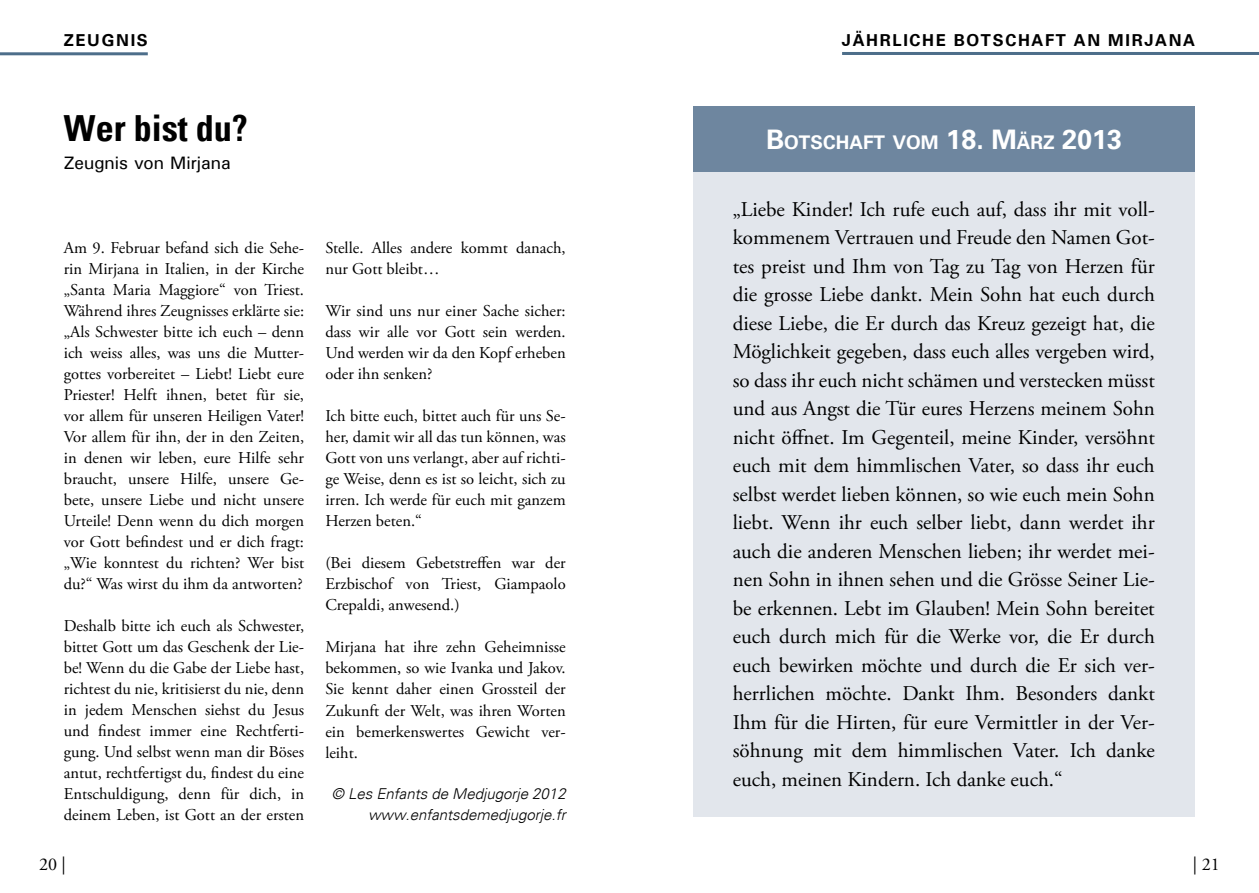
<style>
.page{position:relative;width:1259px;height:893px;background:#fff}
.page>*{position:absolute;margin:0;border:0;box-sizing:border-box;transform-origin:0 0}
.t1{font:700 condensed 36px "Univers";color:#000}
.t2{font:21px/28.5px "Adobe Garamond Pro";color:#000;text-align:justify}
.t3{font:700 18.9px "Univers";color:#fff}
.t4{font:18px "Univers";color:#000}
.t5{font:18px "Adobe Garamond Pro";color:#000}
.t6{font:16.5px/21px "Adobe Garamond Pro";color:#000;text-align:justify}
.t7{font:700 16.5px "Univers";letter-spacing:.1em;color:#000}
.t8{font:italic 300 15px/21px "Univers";color:#000;text-align:right}
.s1{font-size:27px}
</style>
<div class="page">
<hr style="left:0;top:52px;width:148px;height:3px;background:#4d6e8a">
<hr style="left:842px;top:52px;width:417px;height:3px;background:#4d6e8a">
<div style="left:693px;top:106px;width:502px;height:710px;background:#e2e6ec"></div>
<div style="left:693px;top:106px;width:502px;height:66px;background:#6e869f"></div>
<p class="t7" style="left:64px;top:30px;width:86px">ZEUGNIS</p>
<h1 class="t1" style="left:64px;top:106px;width:185px">Wer bist du?</h1>
<p class="t4" style="left:64px;top:152px;width:169px">Zeugnis von Mirjana</p>
<p class="t6" style="left:64px;top:238px;width:242px">Am 9. Februar befand sich die Sehe&shy;rin Mirjana in Italien, in der Kirche „Santa Maria Maggiore“ von Triest.<br>Während ihres Zeugnisses erklärte sie: „Als Schwester bitte ich euch – denn ich weiss alles, was uns die Mutter&shy;gottes vorbereitet – Liebt! Liebt eure Priester! Helft ihnen, betet für sie, vor allem für unseren Heiligen Vater!<br>Vor allem für ihn, der in den Zeiten, in denen wir leben, eure Hilfe sehr braucht, unsere Hilfe, unsere Ge&shy;bete, unsere Liebe und nicht unsere Urteile! Denn wenn du dich morgen vor Gott befindest und er dich fragt: „Wie konntest du richten? Wer bist du?“ Was wirst du ihm da antworten?</p>
<p class="t6" style="left:64px;top:616px;width:242px">Deshalb bitte ich euch als Schwester, bittet Gott um das Geschenk der Lie&shy;be! Wenn du die Gabe der Liebe hast, richtest du nie, kritisierst du nie, denn in jedem Menschen siehst du Jesus und findest immer eine Rechtferti&shy;gung. Und selbst wenn man dir Böses antut, rechtfertigst du, findest du eine Entschuldigung, denn für dich, in deinem Leben, ist Gott an der ersten</p>
<p class="t6" style="left:325px;top:238px;width:242px">Stelle. Alles andere kommt danach, nur Gott bleibt…</p>
<p class="t6" style="left:325px;top:301px;width:242px">Wir sind uns nur einer Sache sicher: dass wir alle vor Gott sein werden.<br>Und werden wir da den Kopf erheben oder ihn senken?</p>
<p class="t6" style="left:325px;top:406px;width:242px">Ich bitte euch, bittet auch für uns Se&shy;her, damit wir all das tun können, was Gott von uns verlangt, aber auf richti&shy;ge Weise, denn es ist so leicht, sich zu irren. Ich werde für euch mit ganzem Herzen beten.“</p>
<p class="t6" style="left:325px;top:553px;width:242px">(Bei diesem Gebetstreffen war der Erzbischof von Triest, Giampaolo Crepaldi, anwesend.)</p>
<p class="t6" style="left:325px;top:637px;width:242px">Mirjana hat ihre zehn Geheimnisse bekommen, so wie Ivanka und Jakov.<br>Sie kennt daher einen Grossteil der Zukunft der Welt, was ihren Worten ein bemerkenswertes Gewicht ver&shy;leiht.</p>
<p class="t8" style="left:332px;top:784px;width:235px">© Les Enfants de Medjugorje 2012 www.enfantsdemedjugorje.fr</p>
<p class="t7" style="left:842px;top:30px;width:355px">JÄHRLICHE BOTSCHAFT AN MIRJANA</p>
<p class="t3" style="left:766px;top:131px;width:357px"><span class="s1">B</span>OTSCHAFT VOM <span class="s1">18. M</span>ÄRZ <span class="s1">2013</span></p>
<p class="t2" style="left:732px;top:195px;width:424px">„Liebe Kinder! Ich rufe euch auf, dass ihr mit voll&shy;kommenem Vertrauen und Freude den Namen Got&shy;tes preist und Ihm von Tag zu Tag von Herzen für die grosse Liebe dankt. Mein Sohn hat euch durch diese Liebe, die Er durch das Kreuz gezeigt hat, die Möglichkeit gegeben, dass euch alles vergeben wird, so dass ihr euch nicht schämen und verstecken müsst und aus Angst die Tür eures Herzens meinem Sohn nicht öffnet. Im Gegenteil, meine Kinder, versöhnt euch mit dem himmlischen Vater, so dass ihr euch selbst werdet lieben können, so wie euch mein Sohn liebt. Wenn ihr euch selber liebt, dann werdet ihr auch die anderen Menschen lieben; ihr werdet mei&shy;nen Sohn in ihnen sehen und die Grösse Seiner Lie&shy;be erkennen. Lebt im Glauben! Mein Sohn bereitet euch durch mich für die Werke vor, die Er durch euch bewirken möchte und durch die Er sich ver&shy;herrlichen möchte. Dankt Ihm. Besonders dankt Ihm für die Hirten, für eure Vermittler in der Ver&shy;söhnung mit dem himmlischen Vater. Ich danke euch, meinen Kindern. Ich danke euch.“</p>
<p class="t5" style="left:39px;top:853px;width:28px">20 |</p>
<p class="t5" style="left:1192px;top:853px;width:28px">| 21</p>
</div>
